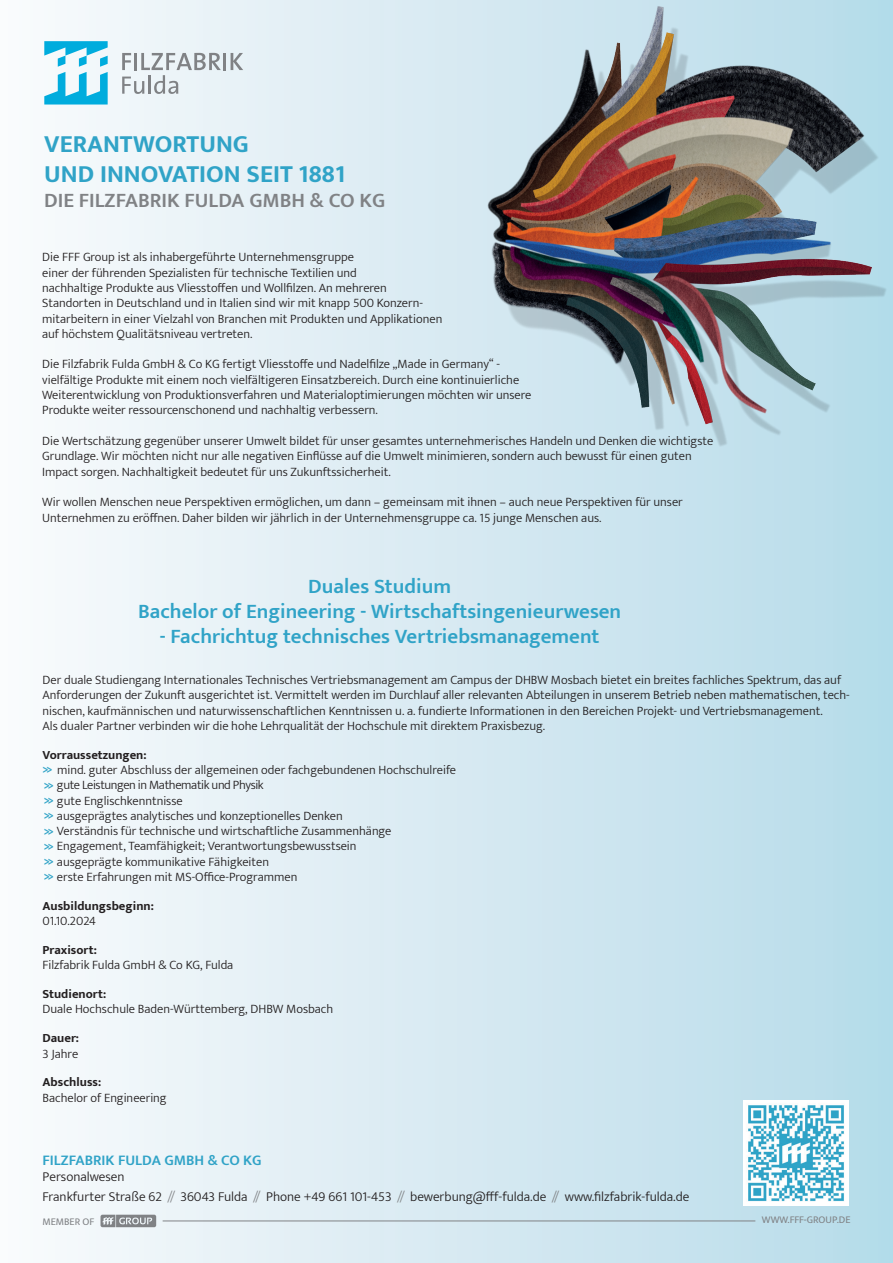
<style>
.page{position:relative;width:893px;height:1263px;background:#fff}
.page>*{position:absolute;margin:0;border:0;box-sizing:border-box;transform-origin:0 0}
.t1{font:700 25.2px/30.2px "Mukta";color:#30a3c7}
.t2{font:600 21px "Mukta";color:#30a3c7}
.t3{font:600 21px "Mukta";color:#808285}
.t4{font:600 15px "Mukta";color:#30a3c7}
.t5{font:300 13.5px "Mukta";color:#231f20}
.t6{font:300 12.75px/15.3px "Mukta";color:#231f20}
.t7{font:700 12.75px "Mukta";color:#231f20}
.t8{font:300 12.75px "Mukta";letter-spacing:-.03em;color:#231f20}
.claim_abbinder{font:10.2px "Mukta";color:#808285}
.s1{font-weight:700;color:#30a3c7}
.s2{color:#808285}
</style>
<div class="page">
<div style="left:0;top:0;width:893px;height:1263px;background:linear-gradient(to right,#fafafc,#b6dbe9)"></div>
<img style="left:461px;top:0;width:432px;height:448px">
<svg style="left:122px;top:53px;width:121px;height:41px"></svg>
<svg style="left:44px;top:41px;width:64px;height:64px"></svg>
<svg style="left:101px;top:1215px;width:55px;height:12px"></svg>
<hr style="left:163px;top:1220px;width:592px;height:1px;background:#808285">
<img style="left:744px;top:1100px;width:105px;height:105px">
<p class="t1" style="left:44px;top:128px;width:303px">VERANTWORTUNG<br>UND INNOVATION SEIT 1881</p>
<p class="t3" style="left:44px;top:188px;width:343px">DIE FILZFABRIK FULDA GMBH &amp; CO KG</p>
<p class="t6" style="left:42px;top:249px;width:402px">Die FFF Group ist als inhabergeführte Unternehmensgruppe<br>einer der führenden Spezialisten für technische Textilien und<br>nachhaltige Produkte aus Vliesstoffen und Wollfilzen. An mehreren Standorten in Deutschland und in Italien sind wir mit knapp 500 Konzern&shy;mitarbeitern in einer Vielzahl von Branchen mit Produkten und Applikationen auf höchstem Qualitätsniveau vertreten.</p>
<p class="t6" style="left:42px;top:356px;width:491px">Die Filzfabrik Fulda GmbH &amp; Co KG fertigt Vliesstoffe und Nadelfilze „Made in Germany“ - vielfältige Produkte mit einem noch vielfältigeren Einsatzbereich. Durch eine kontinuierliche Weiterentwicklung von Produktionsverfahren und Materialoptimierungen möchten wir unsere Produkte weiter ressourcenschonend und nachhaltig verbessern.</p>
<p class="t6" style="left:42px;top:433px;width:673px">Die Wertschätzung gegenüber unserer Umwelt bildet für unser gesamtes unternehmerisches Handeln und Denken die wichtigste<br>Grundlage. Wir möchten nicht nur alle negativen Einflüsse auf die Umwelt minimieren, sondern auch bewusst für einen guten<br>Impact sorgen. Nachhaltigkeit bedeutet für uns Zukunftssicherheit.</p>
<p class="t6" style="left:42px;top:494px;width:642px">Wir wollen Menschen neue Perspektiven ermöglichen, um dann – gemeinsam mit ihnen – auch neue Perspektiven für unser<br>Unternehmen zu eröffnen. Daher bilden wir jährlich in der Unternehmensgruppe ca. 15 junge Menschen aus.</p>
<p class="t2" style="left:308px;top:573px;width:144px">Duales Studium</p>
<p class="t2" style="left:138px;top:598px;width:485px">Bachelor of Engineering - Wirtschaftsingenieurwesen</p>
<p class="t2" style="left:160px;top:623px;width:441px">- Fachrichtug technisches Vertriebsmanagement</p>
<p class="t6" style="left:43px;top:672px;width:809px">Der duale Studiengang Internationales Technisches Vertriebsmanagement am Campus der DHBW Mosbach bietet ein breites fachliches Spektrum, das auf<br>Anforderungen der Zukunft ausgerichtet ist. Vermittelt werden im Durchlauf aller relevanten Abteilungen in unserem Betrieb neben mathematischen, tech&shy;nischen, kaufmännischen und naturwissenschaftlichen Kenntnissen u. a. fundierte Informationen in den Bereichen Projekt- und Vertriebsmanagement.</p>
<p class="t6" style="left:43px;top:718px;width:504px">Als dualer Partner verbinden wir die hohe Lehrqualität der Hochschule mit direktem Praxisbezug.</p>
<p class="t7" style="left:43px;top:747px;width:106px">Vorraussetzungen:</p>
<p class="t6" style="left:43px;top:762px;width:415px"><span class="s1">&gt;&gt;</span> mind. guter Abschluss der allgemeinen oder fachgebundenen Hochschulreife</p>
<p class="t8" style="left:44px;top:777px;width:221px"><span class="s1">&gt;&gt;</span> gute Leistungen in Mathematik und Physik</p>
<p class="t6" style="left:44px;top:792px;width:140px"><span class="s1">&gt;&gt;</span> gute Englischkenntnisse</p>
<p class="t6" style="left:44px;top:808px;width:300px"><span class="s1">&gt;&gt;</span> ausgeprägtes analytisches und konzeptionelles Denken</p>
<p class="t6" style="left:44px;top:823px;width:349px"><span class="s1">&gt;&gt;</span> Verständnis für technische und wirtschaftliche Zusammenhänge</p>
<p class="t6" style="left:44px;top:838px;width:314px"><span class="s1">&gt;&gt;</span> Engagement, Teamfähigkeit; Verantwortungsbewusstsein</p>
<p class="t6" style="left:44px;top:854px;width:227px"><span class="s1">&gt;&gt;</span> ausgeprägte kommunikative Fähigkeiten</p>
<p class="t6" style="left:44px;top:869px;width:255px"><span class="s1">&gt;&gt;</span> erste Erfahrungen mit MS-Office-Programmen</p>
<p class="t7" style="left:43px;top:898px;width:113px">Ausbildungsbeginn:</p>
<p class="t6" style="left:43px;top:913px;width:55px">01.10.2024</p>
<p class="t7" style="left:43px;top:942px;width:56px">Praxisort:</p>
<p class="t6" style="left:43px;top:957px;width:192px">Filzfabrik Fulda GmbH &amp; Co KG, Fulda</p>
<p class="t7" style="left:43px;top:986px;width:65px">Studienort:</p>
<p class="t6" style="left:43px;top:1001px;width:292px">Duale Hochschule Baden-Württemberg, DHBW Mosbach</p>
<p class="t7" style="left:43px;top:1030px;width:38px">Dauer:</p>
<p class="t6" style="left:43px;top:1045px;width:37px">3 Jahre</p>
<p class="t7" style="left:43px;top:1074px;width:60px">Abschluss:</p>
<p class="t6" style="left:43px;top:1089px;width:126px">Bachelor of Engineering</p>
<p class="t4" style="left:43px;top:1150px;width:221px">FILZFABRIK FULDA GMBH &amp; CO KG</p>
<p class="t5" style="left:43px;top:1168px;width:84px">Personalwesen</p>
<p class="t5" style="left:43px;top:1188px;width:648px">Frankfurter Straße 62 <span class="s2">//</span> 36043 Fulda <span class="s2">//</span> Phone +49 661 101-453 <span class="s2">//</span> bewerbung@fff-fulda.de <span class="s2">//</span> www.filzfabrik-fulda.de</p>
<p class="claim_abbinder" style="left:43px;top:1215px;width:53px">MEMBER OF</p>
<p class="claim_abbinder" style="left:762px;top:1213px;width:90px">WWW.FFF-GROUP.DE</p>
</div>
